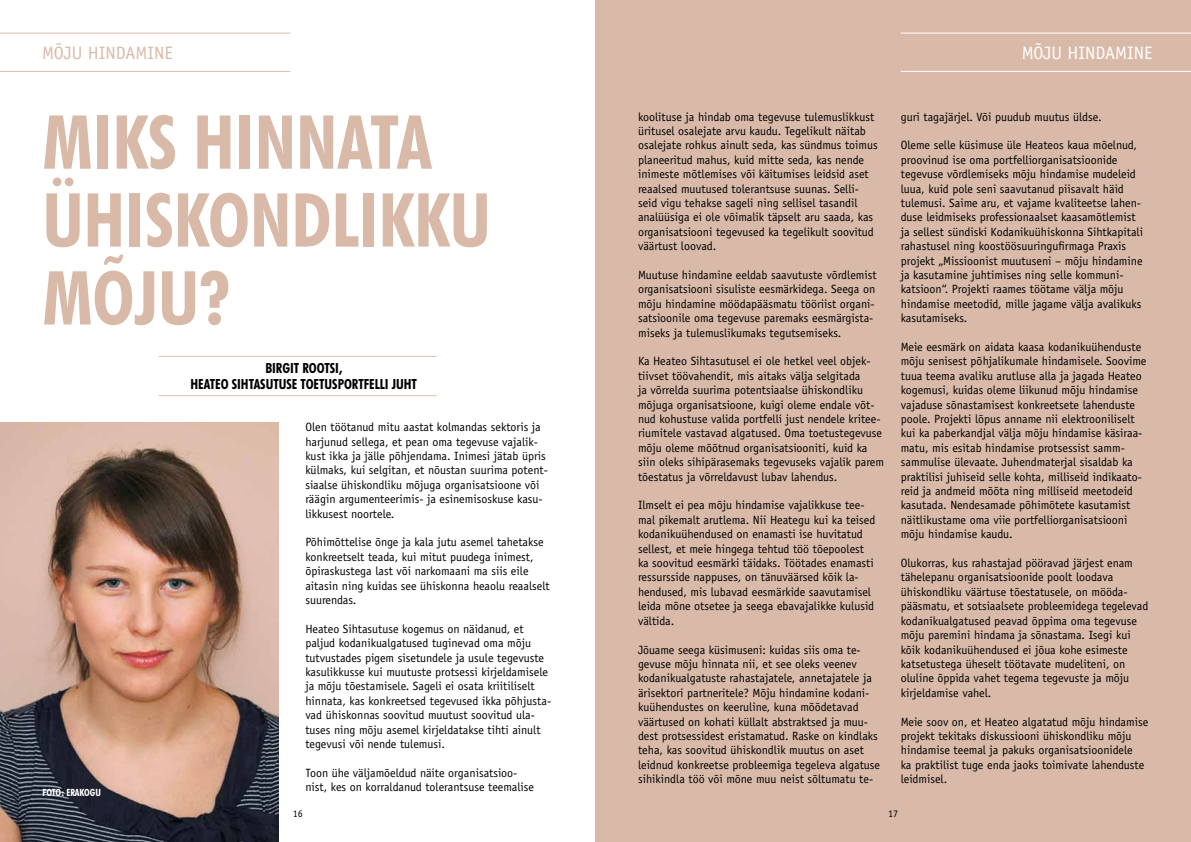
<style>
.page{position:relative;width:1191px;height:842px;background:#fff}
.page>*{position:absolute;margin:0;border:0;box-sizing:border-box;transform-origin:0 0}
.t1{font:700 condensed 74.7px/77.9px "Futura BT";color:#d9baa9}
.t2{font:18px "Officina Sans Std";color:#d9baa9}
.t3{font:18px "Officina Sans Std";color:#fff}
.t4{font:700 condensed 14px/16px "Futura BT";color:#000;text-align:center}
.t5{font:12px/14.4px "Officina Sans Std";color:#000}
.t6{font:700 condensed 10px "Futura BT";color:#fff}
.t7{font:10px "Officina Sans Std";color:#000}
</style>
<div class="page">
<div style="left:595px;top:0;width:596px;height:842px;background:#d9baa9"></div>
<img style="left:0;top:422px;width:278px;height:420px">
<hr style="left:159px;top:395px;width:278px;height:1px;background:#dfc0ae">
<hr style="left:159px;top:356px;width:278px;height:1px;background:#dfc0ae">
<hr style="left:0;top:33px;width:290px;height:1px;background:#ddbaab">
<hr style="left:0;top:71px;width:290px;height:1px;background:#ddbaab">
<hr style="left:900px;top:33px;width:291px;height:1px;background:#fff">
<hr style="left:900px;top:71px;width:291px;height:1px;background:#fff">
<h2 class="t2" style="left:42px;top:42px;width:56px">mõju hindamine</h2>
<h2 class="t3" style="left:1021px;top:42px;width:56px">mõju hindamine</h2>
<h1 class="t1" style="left:43px;top:103px;width:450px">MIKS HINNATA<br>ÜHISKONDLIKKU<br>MÕJU?</h1>
<p class="t4" style="left:190px;top:360px;width:228px">BIRGIT ROOTSI,<br>HEATEO SIHTASUTUSE TOETUSPORTFELLI JUHT</p>
<p class="t5" style="left:305px;top:420px;width:244px">Olen töötanud mitu aastat kolmandas sektoris ja harjunud sellega, et pean oma tegevuse vajalik&shy;kust ikka ja jälle põhjendama. Inimesi jätab üpris külmaks, kui selgitan, et nõustan suurima potent&shy;siaalse ühiskondliku mõjuga organisatsioone või räägin argumenteerimis- ja esinemisoskuse kasu&shy;likkusest noortele.</p>
<p class="t5" style="left:305px;top:535px;width:246px">Põhimõttelise õnge ja kala jutu asemel tahetakse konkreetselt teada, kui mitut puudega inimest, õpiraskustega last või narkomaani ma siis eile aitasin ning kuidas see ühiskonna heaolu reaalselt suurendas.</p>
<p class="t5" style="left:305px;top:621px;width:247px">Heateo Sihtasutuse kogemus on näidanud, et paljud kodanikualgatused tuginevad oma mõju tutvustades pigem sisetundele ja usule tegevuste kasulikkusse kui muutuste protsessi kirjeldamisele ja mõju tõestamisele. Sageli ei osata kriitiliselt hinnata, kas konkreetsed tegevused ikka põhjusta&shy;vad ühiskonnas soovitud muutust soovitud ula&shy;tuses ning mõju asemel kirjeldatakse tihti ainult tegevusi või nende tulemusi.</p>
<p class="t5" style="left:305px;top:765px;width:230px">Toon ühe väljamõeldud näite organisatsioo&shy;nist, kes on korraldanud tolerantsuse teemalise</p>
<p class="t6" style="left:43px;top:786px;width:30px">FOTO: ERAKOGU</p>
<p class="t5" style="left:638px;top:109px;width:241px">koolituse ja hindab oma tegevuse tulemuslikkust üritusel osalejate arvu kaudu. Tegelikult näitab osalejate rohkus ainult seda, kas sündmus toimus planeeritud mahus, kuid mitte seda, kas nende inimeste mõtlemises või käitumises leidsid aset reaalsed muutused tolerantsuse suunas. Selli&shy;seid vigu tehakse sageli ning sellisel tasandil analüüsiga ei ole võimalik täpselt aru saada, kas organisatsiooni tegevused ka tegelikult soovitud väärtust loovad.</p>
<p class="t5" style="left:638px;top:268px;width:240px">Muutuse hindamine eeldab saavutuste võrdlemist organisatsiooni sisuliste eesmärkidega. Seega on mõju hindamine möödapääsmatu tööriist organi&shy;satsioonile oma tegevuse paremaks eesmärgista&shy;miseks ja tulemuslikumaks tegutsemiseks.</p>
<p class="t5" style="left:638px;top:354px;width:248px">Ka Heateo Sihtasutusel ei ole hetkel veel objek&shy;tiivset töövahendit, mis aitaks välja selgitada<br>ja võrrelda suurima potentsiaalse ühiskondliku mõjuga organisatsioone, kuigi oleme endale võt&shy;nud kohustuse valida portfelli just nendele kritee&shy;riumitele vastavad algatused. Oma toetustegevuse mõju oleme mõõtnud organisatsiooniti, kuid ka siin oleks sihipärasemaks tegevuseks vajalik parem tõestatus ja võrreldavust lubav lahendus.</p>
<p class="t5" style="left:638px;top:498px;width:239px">Ilmselt ei pea mõju hindamise vajalikkuse tee&shy;mal pikemalt arutlema. Nii Heategu kui ka teised kodanikuühendused on enamasti ise huvitatud sellest, et meie hingega tehtud töö tõepoolest ka soovitud eesmärki täidaks. Töötades enamasti ressursside nappuses, on tänuväärsed kõik la&shy;hendused, mis lubavad eesmärkide saavutamisel leida mõne otsetee ja seega ebavajalikke kulusid vältida.</p>
<p class="t5" style="left:638px;top:642px;width:244px">Jõuame seega küsimuseni: kuidas siis oma te&shy;gevuse mõju hinnata nii, et see oleks veenev kodanikualgatuste rahastajatele, annetajatele ja ärisektori partneritele? Mõju hindamine kodani&shy;kuühendustes on keeruline, kuna mõõdetavad väärtused on kohati küllalt abstraktsed ja muu&shy;dest protsessidest eristamatud. Raske on kindlaks teha, kas soovitud ühiskondlik muutus on aset leidnud konkreetse probleemiga tegeleva algatuse sihikindla töö või mõne muu neist sõltumatu te-</p>
<p class="t5" style="left:901px;top:109px;width:202px">guri tagajärjel. Või puudub muutus üldse.</p>
<p class="t5" style="left:901px;top:138px;width:244px">Oleme selle küsimuse üle Heateos kaua mõelnud, proovinud ise oma portfelliorganisatsioonide tegevuse võrdlemiseks mõju hindamise mudeleid luua, kuid pole seni saavutanud piisavalt häid tulemusi. Saime aru, et vajame kvaliteetse lahen&shy;duse leidmiseks professionaalset kaasamõtlemist ja sellest sündiski Kodanikuühiskonna Sihtkapitali rahastusel ning koostöösuuringufirmaga Praxis projekt „Missioonist muutuseni – mõju hindamine ja kasutamine juhtimises ning selle kommuni&shy;katsioon“. Projekti raames töötame välja mõju hindamise meetodid, mille jagame välja avalikuks kasutamiseks.</p>
<p class="t5" style="left:901px;top:340px;width:247px">Meie eesmärk on aidata kaasa kodanikuühenduste mõju senisest põhjalikumale hindamisele. Soovime tuua teema avaliku arutluse alla ja jagada Heateo kogemusi, kuidas oleme liikunud mõju hindamise vajaduse sõnastamisest konkreetsete lahenduste poole. Projekti lõpus anname nii elektrooniliselt kui ka paberkandjal välja mõju hindamise käsiraa&shy;matu, mis esitab hindamise protsessist samm&shy;sammulise ülevaate. Juhendmaterjal sisaldab ka praktilisi juhiseid selle kohta, milliseid indikaato&shy;reid ja andmeid mõõta ning milliseid meetodeid kasutada. Nendesamade põhimõtete kasutamist näitlikustame oma viie portfelliorganisatsiooni mõju hindamise kaudu.</p>
<p class="t5" style="left:901px;top:556px;width:249px">Olukorras, kus rahastajad pööravad järjest enam tähelepanu organisatsioonide poolt loodava ühiskondliku väärtuse tõestatusele, on mööda&shy;pääsmatu, et sotsiaalsete probleemidega tegelevad kodanikualgatused peavad õppima oma tegevuse mõju paremini hindama ja sõnastama. Isegi kui kõik kodanikuühendused ei jõua kohe esimeste katsetustega üheselt töötavate mudeliteni, on oluline õppida vahet tegema tegevuste ja mõju kirjeldamise vahel.</p>
<p class="t5" style="left:901px;top:714px;width:249px">Meie soov on, et Heateo algatatud mõju hindamise projekt tekitaks diskussiooni ühiskondliku mõju hindamise teemal ja pakuks organisatsioonidele<br>ka praktilist tuge enda jaoks toimivate lahenduste leidmisel.</p>
<p class="t7" style="left:293px;top:807px;width:11px">16</p>
<p class="t7" style="left:888px;top:807px;width:11px">17</p>
</div>
